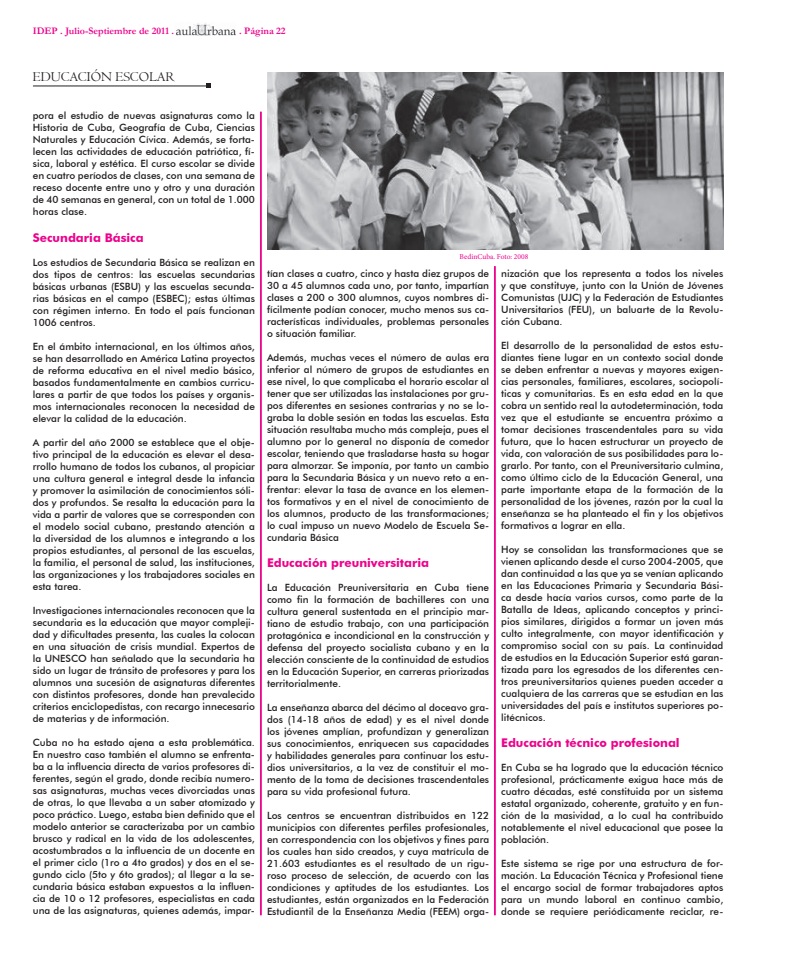
<style>
.page{position:relative;width:786px;height:966px;background:#fff}
.page>*{position:absolute;margin:0;border:0;box-sizing:border-box;transform-origin:0 0}
.t1{font:14px "Centaur";color:#231f20}
.t2{font:700 12px "Futura BT";color:#ed028c}
.t3{font:500 10px/12px "Futura BT";color:#231f20;text-align:justify}
.t4{font:700 10px "Garamond";color:#ed028c}
.t5{font:7.5px "Minion Pro";color:#ed028c}
</style>
<div class="page">
<img style="left:176px;top:23px;width:59px;height:12px">
<hr style="left:33px;top:85px;width:175px;height:1px;background:#231f20">
<svg style="left:206px;top:84px;width:4px;height:4px"></svg>
<img style="left:267px;top:72px;width:456px;height:177px">
<hr style="left:261px;top:112px;width:1px;height:803px;background:#ed028c">
<hr style="left:260px;top:112px;width:1px;height:803px;background:#ed028c">
<hr style="left:495px;top:266px;width:1px;height:649px;background:#ed028c">
<hr style="left:494px;top:266px;width:1px;height:649px;background:#ed028c">
<p class="t4" style="left:33px;top:26px;width:143px">IDEP . Julio-Septiembre de 2011 .</p>
<p class="t4" style="left:239px;top:26px;width:48px">. Página 22</p>
<h1 class="t1" style="left:33px;top:69px;width:144px">EDUCACIÓN ESCOLAR</h1>
<p class="t3" style="left:33px;top:110px;width:224px">pora el estudio de nuevas asignaturas como la Historia de Cuba, Geografía de Cuba, Ciencias Naturales y Educación Cívica. Además, se forta&shy;lecen las actividades de educación patriótica, fí&shy;sica, laboral y estética. El curso escolar se divide en cuatro períodos de clases, con una semana de receso docente entre uno y otro y una duración de 40 semanas en general, con un total de 1.000 horas clase.</p>
<p class="t2" style="left:33px;top:230px;width:112px">Secundaria Básica</p>
<p class="t3" style="left:33px;top:256px;width:224px">Los estudios de Secundaria Básica se realizan en dos tipos de centros: las escuelas secundarias básicas urbanas (ESBU) y las escuelas secunda&shy;rias básicas en el campo (ESBEC); estas últimas con régimen interno. En todo el país funcionan 1006 centros.</p>
<p class="t3" style="left:33px;top:340px;width:224px">En el ámbito internacional, en los últimos años, se han desarrollado en América Latina proyectos de reforma educativa en el nivel medio básico, basados fundamentalmente en cambios curricu&shy;lares a partir de que todos los países y organis&shy;mos internacionales reconocen la necesidad de elevar la calidad de la educación.</p>
<p class="t3" style="left:33px;top:436px;width:224px">A partir del año 2000 se establece que el obje&shy;tivo principal de la educación es elevar el desa&shy;rrollo humano de todos los cubanos, al propiciar una cultura general e integral desde la infancia y promover la asimilación de conocimientos sóli&shy;dos y profundos. Se resalta la educación para la vida a partir de valores que se corresponden con el modelo social cubano, prestando atención a la diversidad de los alumnos e integrando a los propios estudiantes, al personal de las escuelas, la familia, el personal de salud, las instituciones, las organizaciones y los trabajadores sociales en esta tarea.</p>
<p class="t3" style="left:33px;top:604px;width:224px">Investigaciones internacionales reconocen que la secundaria es la educación que mayor compleji&shy;dad y dificultades presenta, las cuales la colocan en una situación de crisis mundial. Expertos de la UNESCO han señalado que la secundaria ha sido un lugar de tránsito de profesores y para los alumnos una sucesión de asignaturas diferentes con distintos profesores, donde han prevalecido criterios enciclopedistas, con recargo innecesario de materias y de información.</p>
<p class="t3" style="left:33px;top:736px;width:224px">Cuba no ha estado ajena a esta problemática.<br>En nuestro caso también el alumno se enfrenta&shy;ba a la influencia directa de varios profesores di&shy;ferentes, según el grado, donde recibía numero&shy;sas asignaturas, muchas veces divorciadas unas de otras, lo que llevaba a un saber atomizado y poco práctico. Luego, estaba bien definido que el modelo anterior se caracterizaba por un cambio brusco y radical en la vida de los adolescentes, acostumbrados a la influencia de un docente en el primer ciclo (1ro a 4to grados) y dos en el se&shy;gundo ciclo (5to y 6to grados); al llegar a la se&shy;cundaria básica estaban expuestos a la influen&shy;cia de 10 o 12 profesores, especialistas en cada una de las asignaturas, quienes además, impar-</p>
<p class="t5" style="left:459px;top:251px;width:70px">BedinCuba. Foto: 2008</p>
<p class="t3" style="left:267px;top:267px;width:224px">tían clases a cuatro, cinco y hasta diez grupos de 30 a 45 alumnos cada uno, por tanto, impartían clases a 200 o 300 alumnos, cuyos nombres di&shy;fícilmente podían conocer, mucho menos sus ca&shy;racterísticas individuales, problemas personales o situación familiar.</p>
<p class="t3" style="left:267px;top:351px;width:224px">Además, muchas veces el número de aulas era inferior al número de grupos de estudiantes en ese nivel, lo que complicaba el horario escolar al tener que ser utilizadas las instalaciones por gru&shy;pos diferentes en sesiones contrarias y no se lo&shy;graba la doble sesión en todas las escuelas. Esta situación resultaba mucho más compleja, pues el alumno por lo general no disponía de comedor escolar, teniendo que trasladarse hasta su hogar para almorzar. Se imponía, por tanto un cambio para la Secundaria Básica y un nuevo reto a en&shy;frentar: elevar la tasa de avance en los elemen&shy;tos formativos y en el nivel de conocimiento de los alumnos, producto de las transformaciones; lo cual impuso un nuevo Modelo de Escuela Se&shy;cundaria Básica</p>
<p class="t2" style="left:267px;top:555px;width:164px">Educación preuniversitaria</p>
<p class="t3" style="left:267px;top:581px;width:224px">La Educación Preuniversitaria en Cuba tiene como fin la formación de bachilleres con una cultura general sustentada en el principio mar&shy;tiano de estudio trabajo, con una participación protagónica e incondicional en la construcción y defensa del proyecto socialista cubano y en la elección consciente de la continuidad de estudios en la Educación Superior, en carreras priorizadas territorialmente.</p>
<p class="t3" style="left:267px;top:701px;width:224px">La enseñanza abarca del décimo al doceavo gra&shy;dos (14-18 años de edad) y es el nivel donde los jóvenes amplían, profundizan y generalizan sus conocimientos, enriquecen sus capacidades y habilidades generales para continuar los estu&shy;dios universitarios, a la vez de constituir el mo&shy;mento de la toma de decisiones trascendentales para su vida profesional futura.</p>
<p class="t3" style="left:267px;top:809px;width:224px">Los centros se encuentran distribuidos en 122 municipios con diferentes perfiles profesionales, en correspondencia con los objetivos y fines para los cuales han sido creados, y cuya matrícula de 21.603 estudiantes es el resultado de un rigu&shy;roso proceso de selección, de acuerdo con las condiciones y aptitudes de los estudiantes. Los estudiantes, están organizados en la Federación Estudiantil de la Enseñanza Media (FEEM) orga-</p>
<p class="t3" style="left:501px;top:267px;width:224px">nización que los representa a todos los niveles y que constituye, junto con la Unión de Jóvenes Comunistas (UJC) y la Federación de Estudiantes Universitarios (FEU), un baluarte de la Revolu&shy;ción Cubana.</p>
<p class="t3" style="left:501px;top:339px;width:224px">El desarrollo de la personalidad de estos estu&shy;diantes tiene lugar en un contexto social donde se deben enfrentar a nuevas y mayores exigen&shy;cias personales, familiares, escolares, sociopolí&shy;ticas y comunitarias. Es en esta edad en la que cobra un sentido real la autodeterminación, toda vez que el estudiante se encuentra próximo a tomar decisiones trascendentales para su vida futura, que lo hacen estructurar un proyecto de vida, con valoración de sus posibilidades para lo&shy;grarlo. Por tanto, con el Preuniversitario culmina, como último ciclo de la Educación General, una parte importante etapa de la formación de la personalidad de los jóvenes, razón por la cual la enseñanza se ha planteado el fin y los objetivos formativos a lograr en ella.</p>
<p class="t3" style="left:501px;top:543px;width:224px">Hoy se consolidan las transformaciones que se vienen aplicando desde el curso 2004-2005, que dan continuidad a las que ya se venían aplicando en las Educaciones Primaria y Secundaria Bási&shy;ca desde hacía varios cursos, como parte de la Batalla de Ideas, aplicando conceptos y princi&shy;pios similares, dirigidos a formar un joven más culto integralmente, con mayor identificación y compromiso social con su país. La continuidad de estudios en la Educación Superior está garan&shy;tizada para los egresados de los diferentes cen&shy;tros preuniversitarios quienes pueden acceder a cualquiera de las carreras que se estudian en las universidades del país e institutos superiores po&shy;litécnicos.</p>
<p class="t2" style="left:501px;top:735px;width:180px">Educación técnico profesional</p>
<p class="t3" style="left:501px;top:761px;width:224px">En Cuba se ha logrado que la educación técnico profesional, prácticamente exigua hace más de cuatro décadas, esté constituida por un sistema estatal organizado, coherente, gratuito y en fun&shy;ción de la masividad, a lo cual ha contribuido notablemente el nivel educacional que posee la población.</p>
<p class="t3" style="left:501px;top:857px;width:224px">Este sistema se rige por una estructura de for&shy;mación. La Educación Técnica y Profesional tiene el encargo social de formar trabajadores aptos para un mundo laboral en continuo cambio, donde se requiere periódicamente reciclar, re-</p>
</div>
